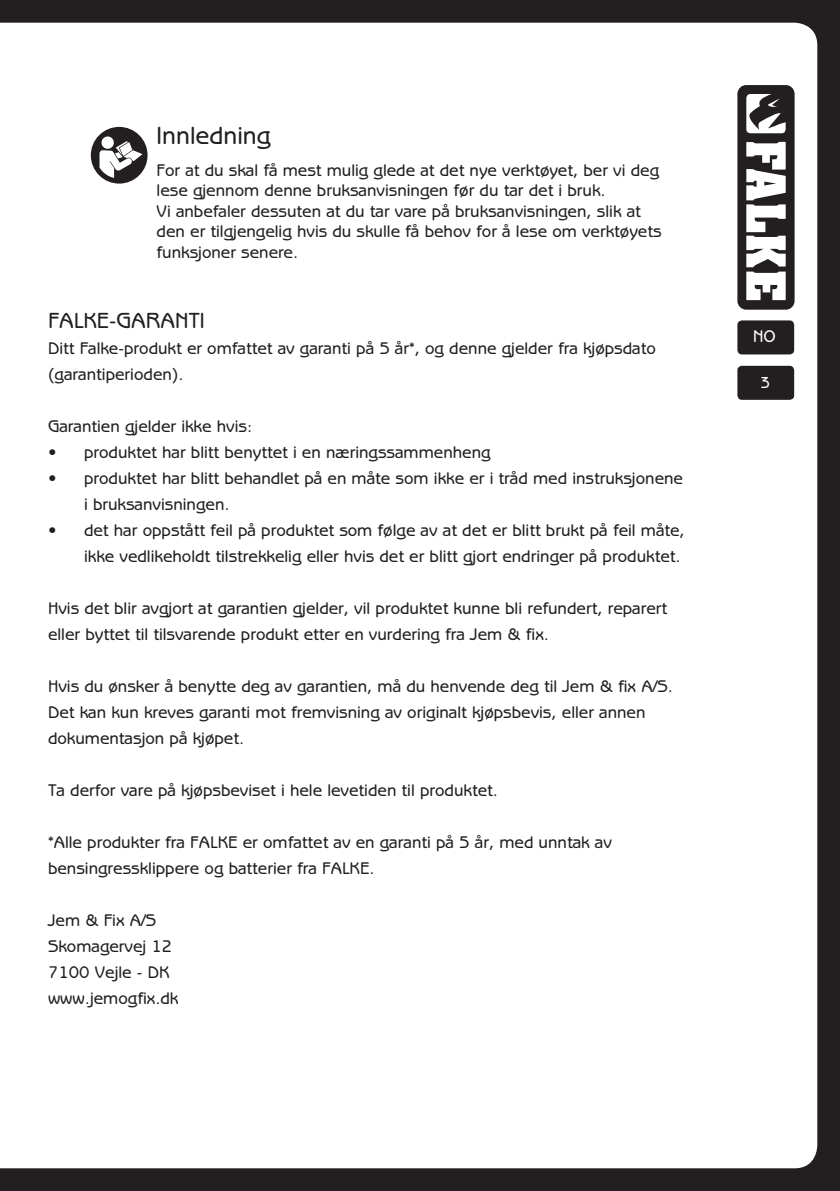
<style>
.page{position:relative;width:840px;height:1191px;background:#fff}
.page>*{position:absolute;margin:0;border:0;box-sizing:border-box;transform-origin:0 0}
.Brød_bold{font:500 25px "Benguiat Gothic LT";color:#231f20}
.Brødtekst{font:500 22px "Benguiat Gothic LT";color:#231f20}
.Brødtekst-2{font:500 17px/26px "Benguiat Gothic LT";color:#231f20}
.Brød{font:500 17px/20.4px "Benguiat Gothic LT";color:#231f20}
.t1{font:500 17px "Benguiat Gothic LT";color:#fff}
.t2{font:500 16px "Benguiat Gothic LT";color:#fff}
</style>
<div class="page">
<div style="left:0;top:0;width:839px;height:1191px;background:#231f20"></div>
<div style="left:1px;top:23px;width:815px;height:1145px;background:#fff"></div>
<svg style="left:0;top:23px;width:1px;height:1145px"></svg>
<svg style="left:737px;top:85px;width:57px;height:225px"></svg>
<div style="left:737px;top:366px;width:56px;height:34px;background:#231f20;border-radius:5px"></div>
<div style="left:737px;top:320px;width:56px;height:34px;background:#231f20;border-radius:5px"></div>
<svg style="left:91px;top:127px;width:56px;height:57px"></svg>
<p class="Brød_bold" style="left:156px;top:121px;width:115px">Innledning</p>
<p class="Brød" style="left:156px;top:160px;width:506px">For at du skal få mest mulig glede at det nye verktøyet, ber vi deg lese gjennom denne bruksanvisningen før du tar det i bruk.<br>Vi anbefaler dessuten at du tar vare på bruksanvisningen, slik at den er tilgjengelig hvis du skulle få behov for å lese om verktøyets funksjoner senere.</p>
<p class="Brødtekst" style="left:48px;top:308px;width:158px">FALKE-GARANTI</p>
<p class="Brødtekst-2" style="left:48px;top:335px;width:609px">Ditt Falke-produkt er omfattet av garanti på 5 år*, og denne gjelder fra kjøpsdato (garantiperioden).</p>
<p class="Brødtekst-2" style="left:48px;top:413px;width:205px">Garantien gjelder ikke hvis:</p>
<p class="Brød" style="left:48px;top:442px;width:444px">• produktet har blitt benyttet i en næringssammenheng</p>
<p class="Brød" style="left:84px;top:465px;width:600px;line-height:26px;text-indent:-36px">• produktet har blitt behandlet på en måte som ikke er i tråd med instruksjonene i bruksanvisningen.</p>
<p class="Brød" style="left:48px;top:517px;width:638px;line-height:26px;text-align:right">• det har oppstått feil på produktet som følge av at det er blitt brukt på feil måte, ikke vedlikeholdt tilstrekkelig eller hvis det er blitt gjort endringer på produktet.</p>
<p class="Brødtekst-2" style="left:48px;top:595px;width:620px">Hvis det blir avgjort at garantien gjelder, vil produktet kunne bli refundert, reparert eller byttet til tilsvarende produkt etter en vurdering fra Jem &amp; fix.</p>
<p class="Brødtekst-2" style="left:48px;top:673px;width:626px">Hvis du ønsker å benytte deg av garantien, må du henvende deg til Jem &amp; fix A/S.<br>Det kan kun kreves garanti mot fremvisning av originalt kjøpsbevis, eller annen dokumentasjon på kjøpet.</p>
<p class="Brødtekst-2" style="left:48px;top:777px;width:451px">Ta derfor vare på kjøpsbeviset i hele levetiden til produktet.</p>
<p class="Brødtekst-2" style="left:48px;top:829px;width:565px">*Alle produkter fra FALKE er omfattet av en garanti på 5 år, med unntak av bensingressklippere og batterier fra FALKE.</p>
<p class="Brødtekst-2" style="left:48px;top:907px;width:110px">Jem &amp; Fix A/S</p>
<p class="Brødtekst-2" style="left:48px;top:933px;width:126px">Skomagervej 12</p>
<p class="Brødtekst-2" style="left:48px;top:959px;width:132px">7100 Vejle - DK www.jemogfix.dk</p>
<p class="t1" style="left:752px;top:327px;width:24px">NO</p>
<p class="t2" style="left:760px;top:373px;width:11px">3</p>
</div>
